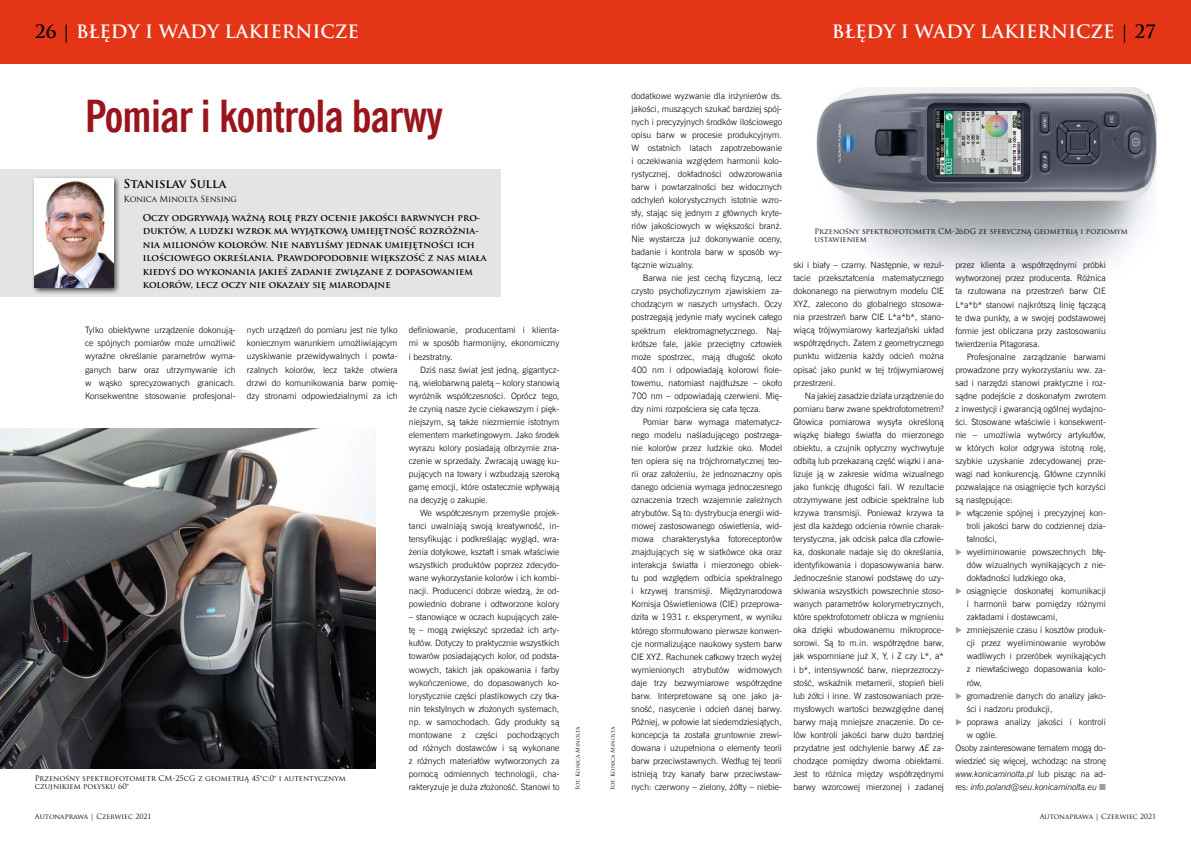
<style>
.page{position:relative;width:1191px;height:842px;background:#fff}
.page>*{position:absolute;margin:0;border:0;box-sizing:border-box;transform-origin:0 0}
.t1{font:700 44px "News Goth Cn EU";letter-spacing:-.015em;color:#9a141c}
.t2{font:700 18px "Trajan Pro";color:#fff}
.t3{font:700 12px "Trajan Pro";letter-spacing:-.01em;color:#000}
.t4{font:700 9.2px/13.5px "Trajan Pro";color:#000}
.t5{font:8.8px/13px "News Goth Lt EU";color:#000;text-align:justify}
.t6{font:italic 8.8px "News Goth Lt EU";letter-spacing:-.01em;color:#000}
.t7{font:8.4px "Trajan Pro";letter-spacing:-.03em;color:#000}
.t8{font:7.5px/8.5px "Trajan Pro";color:#000}
.t9{font:7px "Trajan Pro";color:#000}
.t10{font:5.5px "Trajan Pro";letter-spacing:-.02em;color:#000}
.s1{color:#000}
.s2{font-style:italic}
.s3{color:#9c9e9f}
.s4{font-style:normal}
</style>
<div class="page">
<div style="left:0;top:0;width:595px;height:64px;background:#e53517"></div>
<div style="left:595px;top:0;width:596px;height:64px;background:#e53517"></div>
<img style="left:816px;top:88px;width:340px;height:191px">
<div style="left:0;top:169px;width:500px;height:128px;background:#e3e4e4"></div>
<div style="left:31px;top:175px;width:90px;height:120px;background:#000;opacity:.75"></div>
<img style="left:35px;top:179px;width:78px;height:109px">
<img style="left:0;top:428px;width:376px;height:340px">
<h2 class="t2" style="left:35px;top:20px;width:326px"><span class="s1">26 |</span> BŁĘDY I WADY LAKIERNICZE</h2>
<h2 class="t2" style="left:832px;top:20px;width:326px">BŁĘDY I WADY LAKIERNICZE <span class="s1">| 27</span></h2>
<h1 class="t1" style="left:85px;top:89px;width:360px">Pomiar i kontrola barwy</h1>
<h3 class="t3" style="left:123px;top:176px;width:104px">Stanislav Sulla</h3>
<p class="t7" style="left:123px;top:194px;width:115px">Konica Minolta Sensing</p>
<p class="t4" style="left:143px;top:211px;width:345px">Oczy odgrywają ważną rolę przy ocenie jakości barwnych pro&shy;duktów, a ludzki wzrok ma wyjątkową umiejętność rozróżnia&shy;nia milionów kolorów. Nie nabyliśmy jednak umiejętności ich ilościowego określania. Prawdopodobnie większość z nas miała kiedyś do wykonania jakieś zadanie związane z dopasowaniem kolorów, lecz oczy nie okazały się miarodajne</p>
<p class="t5" style="left:85px;top:324px;width:152px">Tylko obiektywne urządzenie dokonują&shy;ce spójnych pomiarów może umożliwić wyraźne określanie parametrów wyma&shy;ganych barw oraz utrzymywanie ich w wąsko sprecyzowanych granicach.<br>Konsekwentne stosowanie profesjonal-</p>
<p class="t5" style="left:247px;top:324px;width:152px">nych urządzeń do pomiaru jest nie tylko koniecznym warunkiem umożliwiającym uzyskiwanie przewidywalnych i powta&shy;rzalnych kolorów, lecz także otwiera drzwi do komunikowania barw pomię&shy;dzy stronami odpowiedzialnymi za ich</p>
<p class="t5" style="left:409px;top:324px;width:152px">definiowanie, producentami i klienta&shy;mi w sposób harmonijny, ekonomiczny i bezstratny.</p>
<p class="t5" style="left:409px;top:363px;width:152px;text-indent:11px">Dziś nasz świat jest jedną, gigantycz&shy;ną, wielobarwną paletą – kolory stanowią wyróżnik współczesności. Oprócz tego, że czynią nasze życie ciekawszym i pięk&shy;niejszym, są także niezmiernie istotnym elementem marketingowym. Jako środek wyrazu kolory posiadają olbrzymie zna&shy;czenie w sprzedaży. Zwracają uwagę ku&shy;pujących na towary i wzbudzają szeroką gamę emocji, które ostatecznie wpływają na decyzję o zakupie.</p>
<p class="t5" style="left:409px;top:506px;width:152px;text-indent:11px">We współczesnym przemyśle projek&shy;tanci uwalniają swoją kreatywność, in&shy;tensyfikując i podkreślając wygląd, wra&shy;żenia dotykowe, kształt i smak właściwie wszystkich produktów poprzez zdecydo&shy;wane wykorzystanie kolorów i ich kombi&shy;nacji. Producenci dobrze wiedzą, że od&shy;powiednio dobrane i odtworzone kolory</p>
<p class="t5" style="left:409px;top:611px;width:152px">– stanowiące w oczach kupujących zale&shy;tę – mogą zwiększyć sprzedaż ich arty&shy;kułów. Dotyczy to praktycznie wszystkich towarów posiadających kolor, od podsta&shy;wowych, takich jak opakowania i farby wykończeniowe, do dopasowanych ko&shy;lorystycznie części plastikowych czy tka&shy;nin tekstylnych w złożonych systemach, np. w samochodach. Gdy produkty są montowane z części pochodzących od różnych dostawców i są wykonane z różnych materiałów wytworzonych za pomocą odmiennych technologii, cha&shy;rakteryzuje je duża złożoność. Stanowi to</p>
<p class="t8" style="left:35px;top:774px;width:312px">Przenośny spektrofotometr CM-25cG z geometrią 45°c:0° i autentycznym czujnikiem połysku 60°</p>
<p class="t9" style="left:35px;top:812px;width:118px">Autonaprawa | Czerwiec 2021</p>
<p class="t10" style="left:574px;top:790px;width:65px;rotate:-90deg">Fot. Konica Minolta</p>
<p class="t10" style="left:609px;top:790px;width:65px;rotate:-90deg">Fot. Konica Minolta</p>
<p class="t5" style="left:631px;top:89px;width:152px">dodatkowe wyzwanie dla inżynierów ds. jakości, muszących szukać bardziej spój&shy;nych i precyzyjnych środków ilościowego opisu barw w procesie produkcyjnym.<br>W ostatnich latach zapotrzebowanie i oczekiwania względem harmonii kolo&shy;rystycznej, dokładności odwzorowania barw i powtarzalności bez widocznych odchyleń kolorystycznych istotnie wzro&shy;sły, stając się jednym z głównych kryte&shy;riów jakościowych w większości branż.<br>Nie wystarcza już dokonywanie oceny, badanie i kontrola barw w sposób wy&shy;łącznie wizualny.</p>
<p class="t5" style="left:631px;top:272px;width:152px;text-indent:11px">Barwa nie jest cechą fizyczną, lecz czysto psychofizycznym zjawiskiem za&shy;chodzącym w naszych umysłach. Oczy postrzegają jedynie mały wycinek całego spektrum elektromagnetycznego. Naj&shy;krótsze fale, jakie przeciętny człowiek może spostrzec, mają długość około 400 nm i odpowiadają kolorowi fiole&shy;towemu, natomiast najdłuższe – około 700 nm – odpowiadają czerwieni. Mię&shy;dzy nimi rozpościera się cała tęcza.</p>
<p class="t5" style="left:631px;top:415px;width:152px;text-indent:11px">Pomiar barw wymaga matematycz&shy;nego modelu naśladującego postrzega&shy;nie kolorów przez ludzkie oko. Model ten opiera się na trójchromatycznej teo&shy;rii oraz założeniu, że jednoznaczny opis danego odcienia wymaga jednoczesnego oznaczenia trzech wzajemnie zależnych atrybutów. Są to: dystrybucja energii wid&shy;mowej zastosowanego oświetlenia, wid&shy;mowa charakterystyka fotoreceptorów znajdujących się w siatkówce oka oraz interakcja światła i mierzonego obiek&shy;tu pod względem odbicia spektralnego i krzywej transmisji. Międzynarodowa Komisja Oświetleniowa (CIE) przeprowa&shy;dziła w 1931 r. eksperyment, w wyniku którego sformułowano pierwsze konwen&shy;cje normalizujące naukowy system barw CIE XYZ. Rachunek całkowy trzech wyżej wymienionych atrybutów widmowych daje trzy bezwymiarowe współrzędne barw. Interpretowane są one jako ja&shy;sność, nasycenie i odcień danej barwy.<br>Później, w połowie lat siedemdziesiątych, koncepcja ta została gruntownie zrewi&shy;dowana i uzupełniona o elementy teorii barw przeciwstawnych. Według tej teorii istnieją trzy kanały barw przeciwstaw&shy;nych: czerwony – zielony, żółty – niebie-</p>
<p class="t8" style="left:814px;top:226px;width:315px">Przenośny spektrofotometr CM-26dG ze sferyczną geometrią i poziomym ustawieniem</p>
<p class="t5" style="left:793px;top:259px;width:152px">ski i biały – czarny. Następnie, w rezul&shy;tacie przekształcenia matematycznego dokonanego na pierwotnym modelu CIE XYZ, zalecono do globalnego stosowa&shy;nia przestrzeń barw CIE L*a*b*, stano&shy;wiącą trójwymiarowy kartezjański układ współrzędnych. Zatem z geometrycznego punktu widzenia każdy odcień można opisać jako punkt w tej trójwymiarowej przestrzeni.</p>
<p class="t5" style="left:793px;top:389px;width:152px;text-indent:11px">Na jakiej zasadzie działa urządzenie do pomiaru barw zwane spektrofotometrem?<br>Głowica pomiarowa wysyła określoną wiązkę białego światła do mierzonego obiektu, a czujnik optyczny wychwytuje odbitą lub przekazaną część wiązki i ana&shy;lizuje ją w zakresie widma wizualnego jako funkcję długości fali. W rezultacie otrzymywane jest odbicie spektralne lub krzywa transmisji. Ponieważ krzywa ta jest dla każdego odcienia równie charak&shy;terystyczna, jak odcisk palca dla człowie&shy;ka, doskonale nadaje się do określania, identyfikowania i dopasowywania barw.<br>Jednocześnie stanowi podstawę do uzy&shy;skiwania wszystkich powszechnie stoso&shy;wanych parametrów kolorymetrycznych, które spektrofotometr oblicza w mgnieniu oka dzięki wbudowanemu mikroproce&shy;sorowi. Są to m.in. współrzędne barw, jak wspomniane już X, Y, i Z czy L*, a* i b*, intensywność barw, nieprzezroczy&shy;stość, wskaźnik metamerii, stopień bieli lub żółci i inne. W zastosowaniach prze&shy;mysłowych wartości bezwzględne danej barwy mają mniejsze znaczenie. Do ce&shy;lów kontroli jakości barw dużo bardziej przydatne jest odchylenie barwy <span class="s2">E</span> za&shy;chodzące pomiędzy dwoma obiektami.<br>Jest to różnica między współrzędnymi barwy wzorcowej mierzonej i zadanej</p>
<p class="t5" style="left:955px;top:259px;width:152px">przez klienta a współrzędnymi próbki wytworzonej przez producenta. Różnica ta rzutowana na przestrzeń barw CIE L*a*b* stanowi najkrótszą linię łączącą te dwa punkty, a w swojej podstawowej formie jest obliczana przy zastosowaniu twierdzenia Pitagorasa.</p>
<p class="t5" style="left:955px;top:350px;width:152px;text-indent:11px">Profesjonalne zarządzanie barwami prowadzone przy wykorzystaniu ww. za&shy;sad i narzędzi stanowi praktyczne i roz&shy;sądne podejście z doskonałym zwrotem z inwestycji i gwarancją ogólnej wydajno&shy;ści. Stosowane właściwie i konsekwent&shy;nie – umożliwia wytwórcy artykułów, w których kolor odgrywa istotną rolę, szybkie uzyskanie zdecydowanej prze&shy;wagi nad konkurencją. Główne czynniki pozwalające na osiągnięcie tych korzyści są następujące:</p>
<p class="t5" style="left:966px;top:506px;width:141px;text-indent:-11px"><span class="s3">◆</span> włączenie spójnej i precyzyjnej kon&shy;troli jakości barw do codziennej dzia&shy;łalności,</p>
<p class="t5" style="left:966px;top:546px;width:141px;text-indent:-11px"><span class="s3">◆</span> wyeliminowanie powszechnych błę&shy;dów wizualnych wynikających z nie&shy;dokładności ludzkiego oka,</p>
<p class="t5" style="left:966px;top:585px;width:141px;text-indent:-11px"><span class="s3">◆</span> osiągnięcie doskonałej komunikacji i harmonii barw pomiędzy różnymi zakładami i dostawcami,</p>
<p class="t5" style="left:966px;top:624px;width:141px;text-indent:-11px"><span class="s3">◆</span> zmniejszenie czasu i kosztów produk&shy;cji przez wyeliminowanie wyrobów wadliwych i przeróbek wynikających z niewłaściwego dopasowania kolo&shy;rów,</p>
<p class="t5" style="left:966px;top:689px;width:141px;text-indent:-11px"><span class="s3">◆</span> gromadzenie danych do analizy jako&shy;ści i nadzoru produkcji,</p>
<p class="t5" style="left:955px;top:715px;width:152px"><span class="s3">◆</span> poprawa analizy jakości i kontroli</p>
<p class="t5" style="left:966px;top:728px;width:32px">w ogóle.</p>
<p class="t5" style="left:955px;top:741px;width:152px">Osoby zainteresowane tematem mogą do-</p>
<p class="t5" style="left:955px;top:754px;width:152px">wiedzieć się więcej, wchodząc na stronę</p>
<p class="t6" style="left:955px;top:768px;width:152px">www.konicaminolta.pl <span class="s4">lub pisząc na ad-</span></p>
<p class="t6" style="left:955px;top:781px;width:152px"><span class="s4">res:</span> info.poland@seu.konicaminolta.eu <span class="s3">■</span></p>
<p class="t9" style="left:1039px;top:812px;width:118px">Autonaprawa | Czerwiec 2021</p>
</div>
